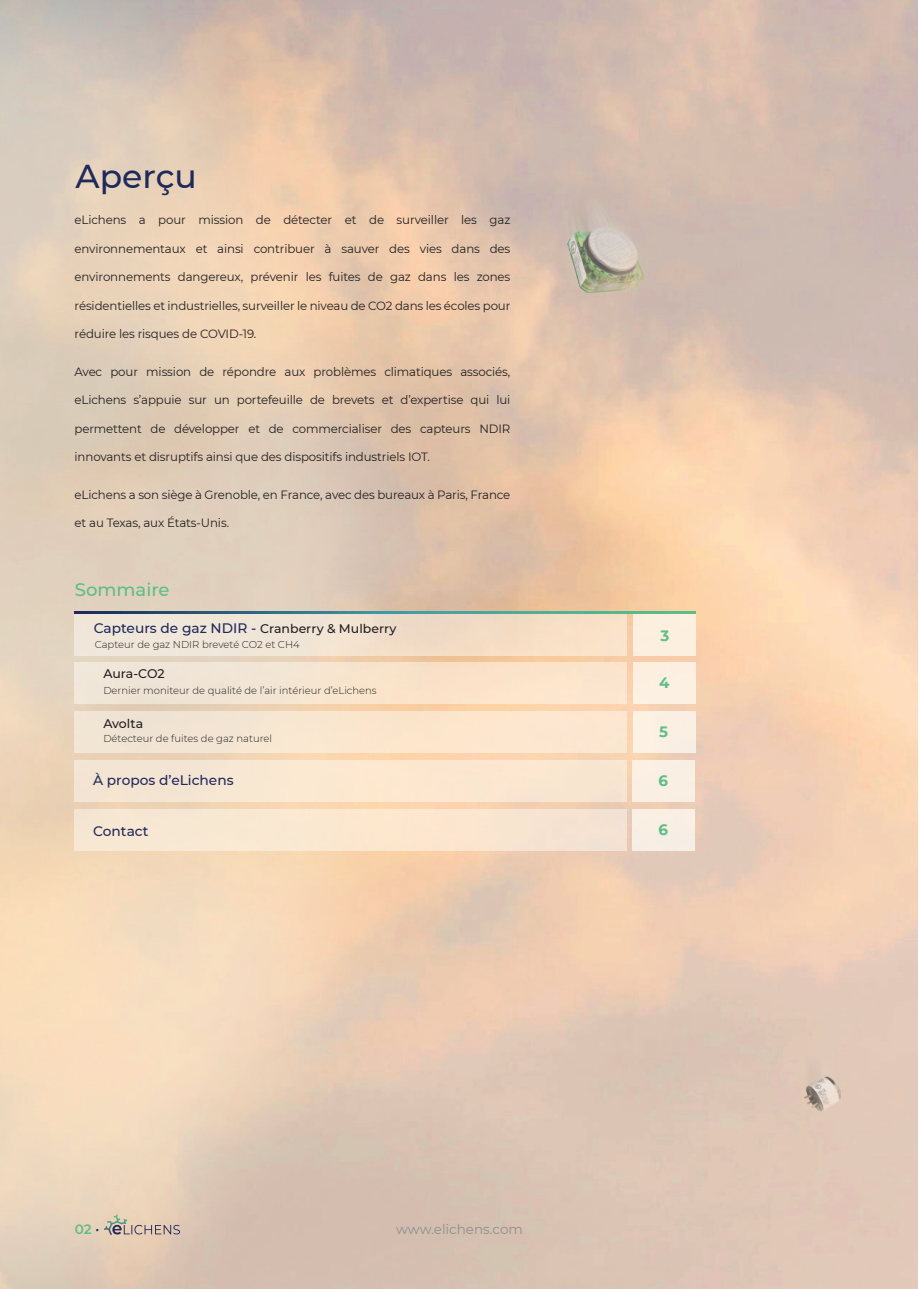
<style>
.page{position:relative;width:919px;height:1289px;background:#fff}
.page>*{position:absolute;margin:0;border:0;box-sizing:border-box;transform-origin:0 0}
.t1{font:500 33px "Montserrat";color:#1f295a}
.t2{font:500 18px "Montserrat";color:#5ebe85}
.t3{font:700 15px "Montserrat";color:#5ebe85}
.t4{font:500 13.8px "Montserrat";color:#21285b}
.t5{font:13.5px "Montserrat";color:#8e9091}
.t6{font:600 13.5px "Montserrat";color:#5ebe85}
.t7{font:500 12.45px "Montserrat";letter-spacing:-.01em;color:#231f20}
.t8{font:12px "Montserrat";letter-spacing:-.01em;color:#231f20}
.t9{font:300 10.05px "Montserrat";color:#231f20}
.s1{font-size:12.45px;color:#231f20}
.s2{color:#1f295a}
</style>
<div class="page">
<img style="left:575px;top:0;width:342px;height:1288px">
<img style="left:0;top:0;width:575px;height:1288px">
<svg style="left:104px;top:1214px;width:76px;height:20px;background:#c9b8a9"></svg>
<div style="left:633px;top:614px;width:62px;height:41px;background:#fcefdf"></div>
<div style="left:75px;top:614px;width:552px;height:41px;background:linear-gradient(to right,#ede8dd,#f6dcc1)"></div>
<div style="left:633px;top:662px;width:62px;height:42px;background:#fcf0e1"></div>
<div style="left:75px;top:662px;width:552px;height:42px;background:#f7e4cf"></div>
<div style="left:633px;top:711px;width:62px;height:41px;background:#faefe2"></div>
<div style="left:75px;top:711px;width:552px;height:41px;background:#fae6d0"></div>
<div style="left:632px;top:808px;width:63px;height:42px;background:#f8eee3"></div>
<div style="left:74px;top:808px;width:552px;height:42px;background:#f8e7d2"></div>
<svg style="left:75px;top:611px;width:620px;height:3px;background:#3d868a"></svg>
<img style="left:781px;top:1031px;width:82px;height:87px">
<img style="left:549px;top:165px;width:183px;height:164px">
<div style="left:632px;top:760px;width:63px;height:41px;background:#faefe3"></div>
<div style="left:74px;top:760px;width:552px;height:41px;background:#f9e7d1"></div>
<h1 class="t1" style="left:76px;top:153px;width:123px">Aperçu</h1>
<p class="t8" style="left:75px;top:212px;width:437px">eLichens a pour mission de détecter et de surveiller les gaz</p>
<p class="t8" style="left:75px;top:240px;width:437px">environnementaux et ainsi contribuer à sauver des vies dans des</p>
<p class="t8" style="left:75px;top:269px;width:437px">environnements dangereux, prévenir les fuites de gaz dans les zones</p>
<p class="t8" style="left:75px;top:297px;width:437px">résidentielles et industrielles, surveiller le niveau de CO2 dans les écoles pour</p>
<p class="t8" style="left:75px;top:326px;width:183px">réduire les risques de COVID-19.</p>
<p class="t8" style="left:75px;top:363px;width:437px">Avec pour mission de répondre aux problèmes climatiques associés,</p>
<p class="t8" style="left:75px;top:392px;width:437px">eLichens s’appuie sur un portefeuille de brevets et d’expertise qui lui</p>
<p class="t8" style="left:75px;top:420px;width:437px">permettent de développer et de commercialiser des capteurs NDIR</p>
<p class="t8" style="left:75px;top:449px;width:357px">innovants et disruptifs ainsi que des dispositifs industriels IOT.</p>
<p class="t8" style="left:75px;top:486px;width:437px">eLichens a son siège à Grenoble, en France, avec des bureaux à Paris, France</p>
<p class="t8" style="left:75px;top:515px;width:156px">et au Texas, aux États-Unis.</p>
<h2 class="t2" style="left:75px;top:576px;width:96px">Sommaire</h2>
<p class="t4" style="left:94px;top:618px;width:304px">Capteurs de gaz NDIR - <span class="s1">Cranberry &amp; Mulberry</span></p>
<p class="t9" style="left:95px;top:637px;width:206px">Capteur de gaz NDIR breveté CO2 et CH4</p>
<p class="t7" style="left:103px;top:665px;width:63px">Aura-CO2</p>
<p class="t9" style="left:103px;top:683px;width:275px">Dernier moniteur de qualité de l’air intérieur d’eLichens</p>
<p class="t7" style="left:103px;top:714px;width:41px">Avolta</p>
<p class="t9" style="left:103px;top:732px;width:170px">Détecteur de fuites de gaz naturel</p>
<p class="t3" style="left:660px;top:624px;width:10px">3</p>
<p class="t3" style="left:659px;top:671px;width:12px">4</p>
<p class="t3" style="left:659px;top:721px;width:10px">5</p>
<p class="t4" style="left:93px;top:770px;width:142px">À propos d’eLichens</p>
<p class="t3" style="left:658px;top:769px;width:11px">6</p>
<p class="t4" style="left:93px;top:821px;width:57px">Contact</p>
<p class="t3" style="left:658px;top:818px;width:11px">6</p>
<p class="t6" style="left:75px;top:1219px;width:26px">02 <span class="s2">·</span></p>
<p class="t5" style="left:396px;top:1220px;width:128px">www.elichens.com</p>
</div>
